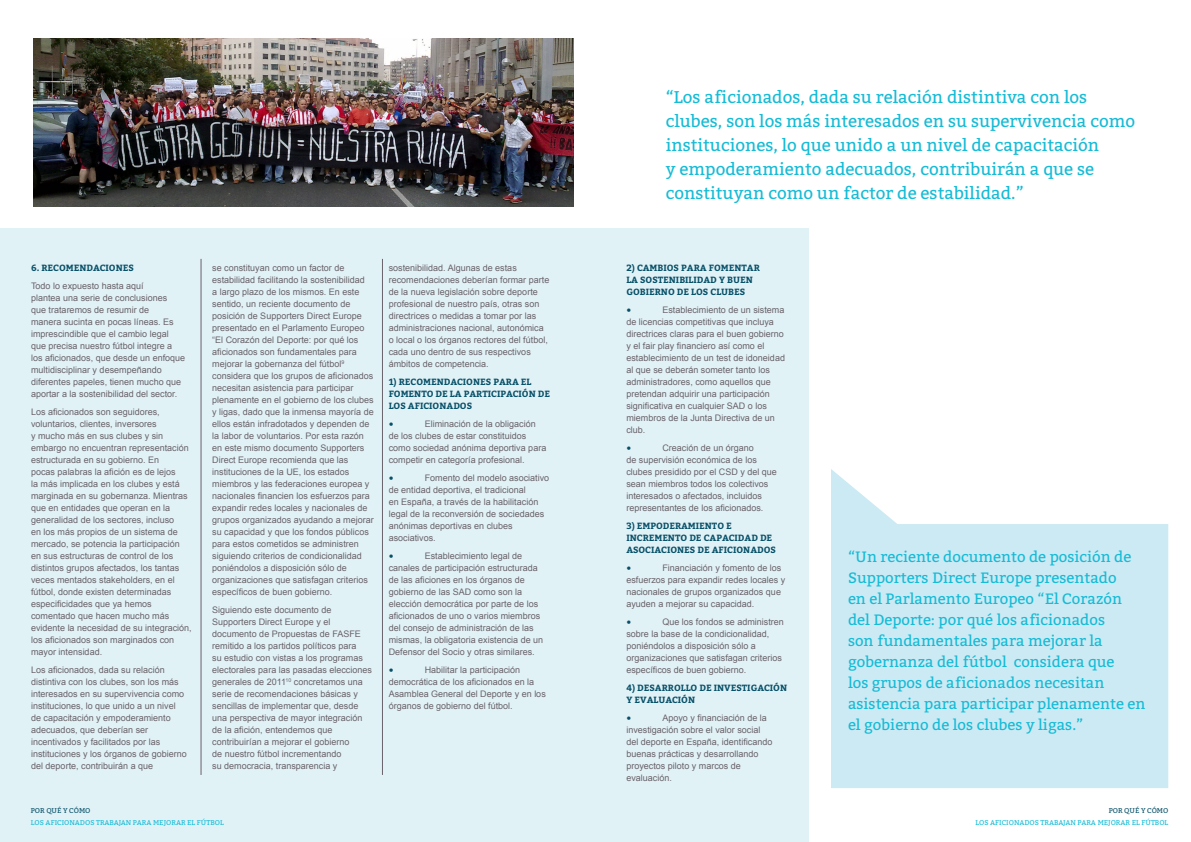
<style>
.page{position:relative;width:1191px;height:842px;background:#fff}
.page>*{position:absolute;margin:0;border:0;box-sizing:border-box;transform-origin:0 0}
.Page_Header{font:17px/24px "Bitter";color:#16bbd6}
.Subs_titles{font:15px/21px "Bitter";color:#16bbd6}
.Body_Copy{font:9px/12px "Arial";color:#686269}
.Body_Copy-2{font:700 9px/12px "Bitter";color:#075068}
.t1{font:7px "Bitter";color:#16bbd6}
.t2{font:7px "Bitter";color:#075068}
</style>
<div class="page">
<div style="left:0;top:228px;width:808px;height:614px;background:#e1f2f7"></div>
<img style="left:34px;top:38px;width:540px;height:168px">
<hr style="left:201px;top:259px;width:1px;height:516px;background:#686269">
<hr style="left:382px;top:259px;width:1px;height:516px;background:#686269">
<svg style="left:831px;top:469px;width:337px;height:319px;fill:#cceaf3"></svg>
<p class="Body_Copy-2" style="left:31px;top:262px;width:104px">6. RECOMENDACIONES</p>
<p class="Body_Copy" style="left:31px;top:280px;width:156px">Todo lo expuesto hasta aquí<br>plantea una serie de conclusiones<br>que trataremos de resumir de<br>manera sucinta en pocas líneas. Es imprescindible que el cambio legal que precisa nuestro fútbol integre a los aficionados, que desde un enfoque multidisciplinar y desempeñando diferentes papeles, tienen mucho que aportar a la sostenibilidad del sector.</p>
<p class="Body_Copy" style="left:31px;top:406px;width:162px">Los aficionados son seguidores, voluntarios, clientes, inversores<br>y mucho más en sus clubes y sin embargo no encuentran representación estructurada en su gobierno. En<br>pocas palabras la afición es de lejos<br>la más implicada en los clubes y está marginada en su gobernanza. Mientras que en entidades que operan en la generalidad de los sectores, incluso<br>en los más propios de un sistema de mercado, se potencia la participación en sus estructuras de control de los distintos grupos afectados, los tantas veces mentados stakeholders, en el fútbol, donde existen determinadas especificidades que ya hemos comentado que hacen mucho más evidente la necesidad de su integración, los aficionados son marginados con mayor intensidad.</p>
<p class="Body_Copy" style="left:31px;top:664px;width:157px">Los aficionados, dada su relación distintiva con los clubes, son los más interesados en su supervivencia como instituciones, lo que unido a un nivel de capacitación y empoderamiento adecuados, que deberían ser incentivados y facilitados por las instituciones y los órganos de gobierno del deporte, contribuirán a que</p>
<p class="Body_Copy" style="left:212px;top:262px;width:163px">se constituyan como un factor de estabilidad facilitando la sostenibilidad<br>a largo plazo de los mismos. En este sentido, un reciente documento de posición de Supporters Direct Europe presentado en el Parlamento Europeo “El Corazón del Deporte: por qué los aficionados son fundamentales para mejorar la gobernanza del fútbol<sup>9 </sup>considera que los grupos de aficionados necesitan asistencia para participar plenamente en el gobierno de los clubes y ligas, dado que la inmensa mayoría de ellos están infradotados y dependen de la labor de voluntarios. Por esta razón en este mismo documento Supporters Direct Europe recomienda que las instituciones de la UE, los estados miembros y las federaciones europea y nacionales financien los esfuerzos para expandir redes locales y nacionales de grupos organizados ayudando a mejorar su capacidad y que los fondos públicos para estos cometidos se administren siguiendo criterios de condicionalidad poniéndolos a disposición sólo de organizaciones que satisfagan criterios específicos de buen gobierno.</p>
<p class="Body_Copy" style="left:212px;top:604px;width:161px">Siguiendo este documento de Supporters Direct Europe y el documento de Propuestas de FASFE remitido a los partidos políticos para<br>su estudio con vistas a los programas electorales para las pasadas elecciones generales de 2011<sup>10</sup> concretamos una serie de recomendaciones básicas y sencillas de implementar que, desde una perspectiva de mayor integración de la afición, entendemos que contribuirían a mejorar el gobierno<br>de nuestro fútbol incrementando<br>su democracia, transparencia y</p>
<p class="t2" style="left:31px;top:806px;width:61px">POR QUÉ Y CÓMO</p>
<p class="t1" style="left:31px;top:818px;width:194px">LOS AFICIONADOS TRABAJAN PARA MEJORAR EL FÚTBOL</p>
<p class="Body_Copy" style="left:389px;top:262px;width:162px">sostenibilidad. Algunas de estas recomendaciones deberían formar parte de la nueva legislación sobre deporte profesional de nuestro país, otras son directrices o medidas a tomar por las administraciones nacional, autonómica o local o los órganos rectores del fútbol, cada uno dentro de sus respectivos ámbitos de competencia.</p>
<p class="Body_Copy-2" style="left:389px;top:376px;width:163px">1) RECOMENDACIONES PARA EL<br>FOMENTO DE LA PARTICIPACIÓN DE<br>LOS AFICIONADOS</p>
<p class="Body_Copy-2" style="left:389px;top:418px;width:6px">•</p>
<p class="Body_Copy" style="left:389px;top:418px;width:159px;text-indent:36px">Eliminación de la obligación de los clubes de estar constituidos como sociedad anónima deportiva para competir en categoría profesional.</p>
<p class="Body_Copy-2" style="left:389px;top:472px;width:6px">•</p>
<p class="Body_Copy" style="left:389px;top:472px;width:162px;text-indent:36px">Fomento del modelo asociativo de entidad deportiva, el tradicional<br>en España, a través de la habilitación legal de la reconversión de sociedades anónimas deportivas en clubes asociativos.</p>
<p class="Body_Copy-2" style="left:389px;top:550px;width:6px">•</p>
<p class="Body_Copy" style="left:389px;top:550px;width:156px;text-indent:36px">Establecimiento legal de canales de participación estructurada de las aficiones en los órganos de gobierno de las SAD como son la elección democrática por parte de los aficionados de uno o varios miembros del consejo de administración de las mismas, la obligatoria existencia de un Defensor del Socio y otras similares.</p>
<p class="Body_Copy-2" style="left:389px;top:664px;width:6px">•</p>
<p class="Body_Copy" style="left:389px;top:664px;width:159px;text-indent:36px">Habilitar la participación democrática de los aficionados en la Asamblea General del Deporte y en los órganos de gobierno del fútbol.</p>
<p class="Page_Header" style="left:666px;top:85px;width:471px">“Los aficionados, dada su relación distintiva con los clubes, son los más interesados en su supervivencia como</p>
<p class="Page_Header" style="left:666px;top:133px;width:435px">instituciones, lo que unido a un nivel de capacitación y empoderamiento adecuados, contribuirán a que se constituyan como un factor de estabilidad.”</p>
<p class="Body_Copy-2" style="left:626px;top:262px;width:135px">2) CAMBIOS PARA FOMENTAR<br>LA SOSTENIBILIDAD Y BUEN<br>GOBIERNO DE LOS CLUBES</p>
<p class="Body_Copy-2" style="left:626px;top:304px;width:6px">•</p>
<p class="Body_Copy" style="left:626px;top:304px;width:160px;text-indent:36px">Establecimiento de un sistema de licencias competitivas que incluya directrices claras para el buen gobierno y el fair play financiero así como el establecimiento de un test de idoneidad al que se deberán someter tanto los administradores, como aquellos que pretendan adquirir una participación significativa en cualquier SAD o los miembros de la Junta Directiva de un club.</p>
<p class="Body_Copy-2" style="left:626px;top:442px;width:6px">•</p>
<p class="Body_Copy" style="left:626px;top:442px;width:152px;text-indent:36px">Creación de un órgano<br>de supervisión económica de los clubes presidido por el CSD y del que sean miembros todos los colectivos interesados o afectados, incluidos representantes de los aficionados.</p>
<p class="Body_Copy-2" style="left:626px;top:520px;width:151px">3) EMPODERAMIENTO E<br>INCREMENTO DE CAPACIDAD DE<br>ASOCIACIONES DE AFICIONADOS</p>
<p class="Body_Copy-2" style="left:626px;top:562px;width:6px">•</p>
<p class="Body_Copy" style="left:626px;top:562px;width:161px;text-indent:36px">Financiación y fomento de los esfuerzos para expandir redes locales y nacionales de grupos organizados que ayuden a mejorar su capacidad.</p>
<p class="Body_Copy-2" style="left:626px;top:616px;width:6px">•</p>
<p class="Body_Copy" style="left:626px;top:616px;width:159px;text-indent:36px">Que los fondos se administren sobre la base de la condicionalidad, poniéndolos a disposición sólo a organizaciones que satisfagan criterios específicos de buen gobierno.</p>
<p class="Body_Copy-2" style="left:626px;top:682px;width:162px">4) DESARROLLO DE INVESTIGACIÓN<br>Y EVALUACIÓN</p>
<p class="Body_Copy-2" style="left:626px;top:712px;width:6px">•</p>
<p class="Body_Copy" style="left:626px;top:712px;width:148px;text-indent:36px">Apoyo y financiación de la investigación sobre el valor social del deporte en España, identificando buenas prácticas y desarrollando proyectos piloto y marcos de evaluación.</p>
<p class="Subs_titles" style="left:848px;top:546px;width:299px">“Un reciente documento de posición de Supporters Direct Europe presentado<br>en el Parlamento Europeo “El Corazón del Deporte: por qué los aficionados<br>son fundamentales para mejorar la gobernanza del fútbol considera que<br>los grupos de aficionados necesitan asistencia para participar plenamente en el gobierno de los clubes y ligas.”</p>
<p class="t2" style="left:1108px;top:806px;width:61px">POR QUÉ Y CÓMO</p>
<p class="t1" style="left:975px;top:818px;width:194px">LOS AFICIONADOS TRABAJAN PARA MEJORAR EL FÚTBOL</p>
</div>
